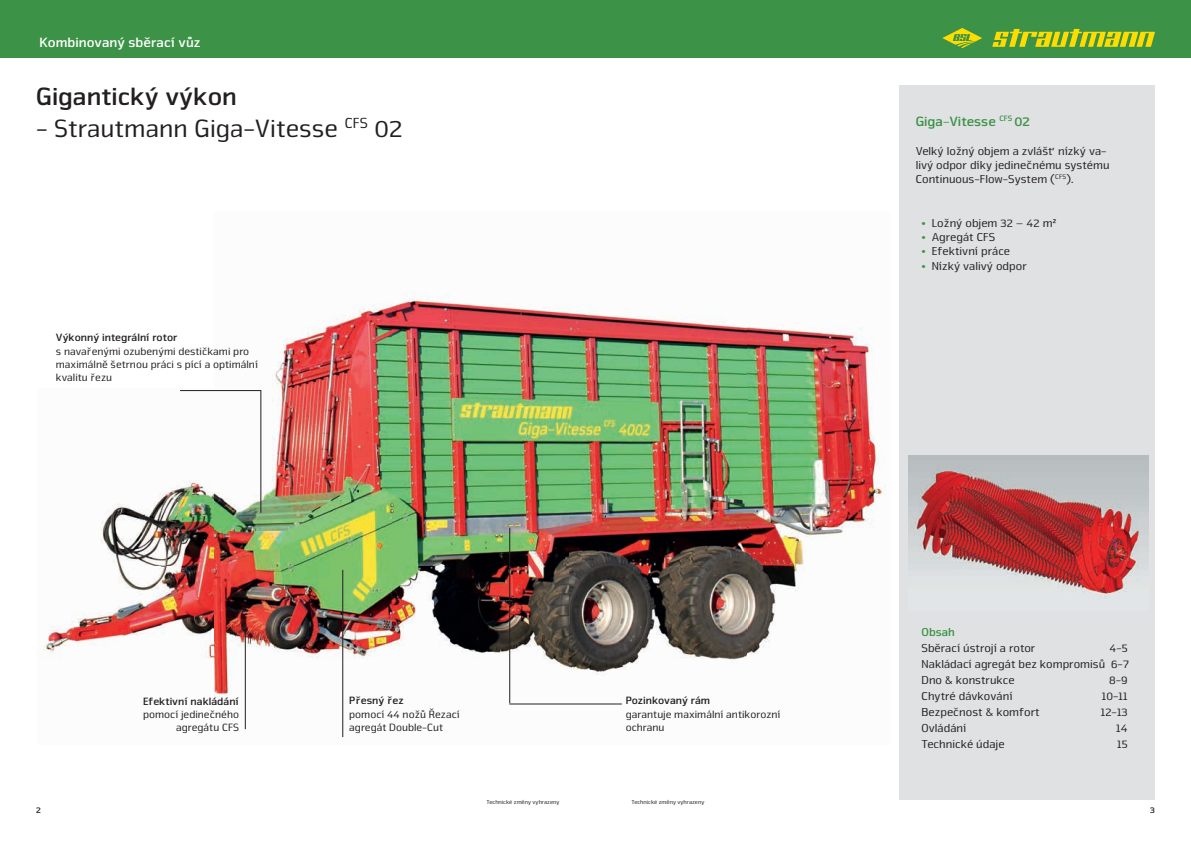
<style>
.page{position:relative;width:1191px;height:842px;background:#fff}
.page>*{position:absolute;margin:0;border:0;box-sizing:border-box;transform-origin:0 0}
.t1{font:26px "Nuri Pro";color:#231f20}
.t2{font:700 26px "Nuri Pro";color:#231f20}
.t3{font:700 14px "Nuri Pro";color:#fff}
.t4{font:700 14px "Nuri Pro";color:#3c9246}
.t5{font:12px/14.4px "Nuri Pro";color:#231f20}
.t6{font:700 12px "Nuri Pro";color:#3c9246}
.t7{font:11px/13.2px "Nuri Pro";color:#231f20}
.t8{font:700 11px "Nuri Pro";color:#231f20}
.t9{font:700 9px "Nuri Pro";color:#231f20}
.t10{font:6px "Nuri Pro";color:#231f20}
.s1{font-weight:700;color:#3c9246}
</style>
<div class="page">
<div style="left:0;top:0;width:1191px;height:57px;background:#3c9246"></div>
<svg style="left:992px;top:29px;width:163px;height:18px"></svg>
<svg style="left:942px;top:28px;width:40px;height:20px"></svg>
<div style="left:899px;top:85px;width:256px;height:714px;background:#e0e1e3"></div>
<img style="left:43px;top:292px;width:843px;height:446px">
<hr style="left:180px;top:390px;width:81px;height:1px;background:#231f20">
<hr style="left:260px;top:391px;width:1px;height:122px;background:#231f20">
<hr style="left:245px;top:623px;width:1px;height:106px;background:#231f20">
<hr style="left:342px;top:570px;width:1px;height:167px;background:#231f20">
<img style="left:908px;top:456px;width:240px;height:140px">
<hr style="left:509px;top:703px;width:113px;height:1px;background:#231f20">
<hr style="left:509px;top:528px;width:1px;height:175px;background:#231f20">
<p class="t3" style="left:40px;top:34px;width:162px">Kombinovaný sběrací vůz</p>
<h1 class="t2" style="left:36px;top:81px;width:203px">Gigantický výkon</h1>
<h1 class="t1" style="left:36px;top:113px;width:368px">- Strautmann Giga-Vitesse <sup>CFS</sup> 02</h1>
<p class="t4" style="left:915px;top:113px;width:116px">Giga-Vitesse <sup>CFS</sup> 02</p>
<p class="t5" style="left:915px;top:144px;width:195px">Velký ložný objem a zvlášť nízký va&shy;livý odpor díky jedinečnému systému<br>Continuous-Flow-System (<sup>CFS</sup>).</p>
<p class="t5" style="left:921px;top:216px;width:137px"><span class="s1">•</span> Ložný objem 32 – 42 m²</p>
<p class="t5" style="left:921px;top:230px;width:75px"><span class="s1">•</span> Agregát CFS</p>
<p class="t5" style="left:921px;top:244px;width:90px"><span class="s1">•</span> Efektivní práce</p>
<p class="t5" style="left:921px;top:259px;width:107px"><span class="s1">•</span> Nízký valivý odpor</p>
<p class="t8" style="left:56px;top:331px;width:123px">Výkonný integrální rotor</p>
<p class="t7" style="left:56px;top:344px;width:204px">s navařenými ozubenými destičkami pro maximálně šetrnou práci s pící a optimální kvalitu řezu</p>
<p class="t8" style="left:143px;top:695px;width:97px">Efektivní nakládání</p>
<p class="t7" style="left:143px;top:708px;width:97px;text-align:right">pomocí jedinečného agregátu CFS</p>
<p class="t8" style="left:349px;top:694px;width:56px">Přesný řez</p>
<p class="t7" style="left:349px;top:708px;width:112px">pomocí 44 nožů Řezací agregát Double-Cut</p>
<p class="t8" style="left:626px;top:694px;width:86px">Pozinkovaný rám</p>
<p class="t7" style="left:626px;top:708px;width:156px">garantuje maximální antikorozní ochranu</p>
<p class="t10" style="left:486px;top:799px;width:74px">Technické změny vyhrazeny</p>
<p class="t10" style="left:631px;top:799px;width:74px">Technické změny vyhrazeny</p>
<p class="t6" style="left:921px;top:625px;width:35px">Obsah</p>
<p class="t5" style="left:921px;top:641px;width:115px">Sběrací ústrojí a rotor</p>
<p class="t5" style="left:921px;top:640px;width:209px;line-height:16px;text-align:justify;text-indent:188px">4-5<br>Nakládací agregát bez kompromisů 6-7<br>Dno &amp; konstrukce</p>
<p class="t5" style="left:1109px;top:673px;width:20px">8-9</p>
<p class="t5" style="left:921px;top:689px;width:92px">Chytré dávkování</p>
<p class="t5" style="left:1102px;top:689px;width:27px">10-11</p>
<p class="t5" style="left:921px;top:705px;width:119px">Bezpečnost &amp; komfort</p>
<p class="t5" style="left:1100px;top:705px;width:28px">12-13</p>
<p class="t5" style="left:921px;top:721px;width:46px">Ovládání</p>
<p class="t5" style="left:1116px;top:721px;width:13px">14</p>
<p class="t5" style="left:921px;top:737px;width:84px">Technické údaje</p>
<p class="t5" style="left:1117px;top:737px;width:12px">15</p>
<p class="t9" style="left:36px;top:805px;width:6px">2</p>
<p class="t9" style="left:1150px;top:805px;width:6px">3</p>
</div>
